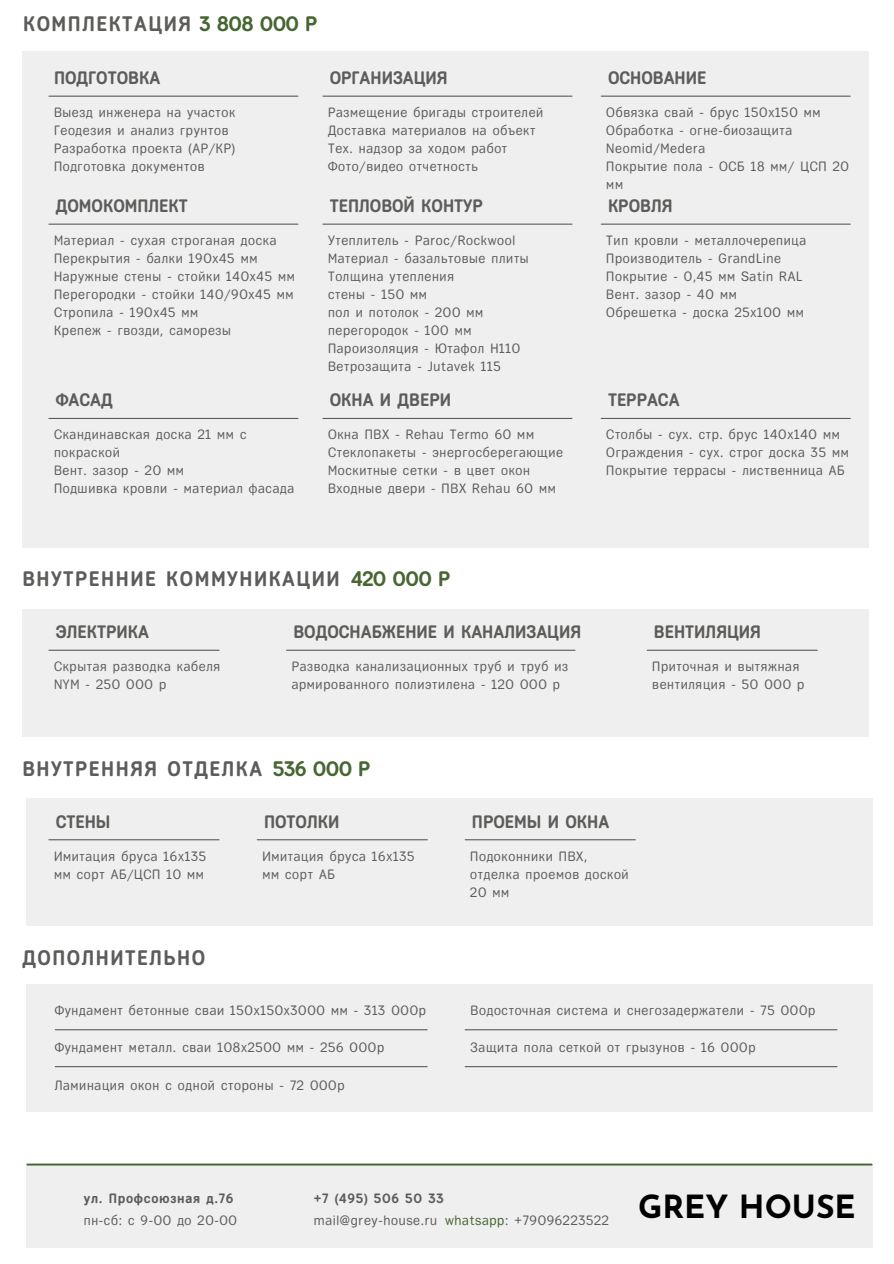
<style>
.page{position:relative;width:894px;height:1264px;background:#fff}
.page>*{position:absolute;margin:0;border:0;box-sizing:border-box;transform-origin:0 0}
.t1{font:700 31.8px "Josefin Sans";color:#000}
.t2{font:700 21px "Fregat";letter-spacing:.07em;color:#5d5c5a}
.t3{font:700 21px "Fregat";letter-spacing:-.03em;color:#466632}
.t4{font:700 18px "Fregat";color:#5d5c5a}
.t5{font:13.5px/18px "Fregat";letter-spacing:.05em;color:#5d5c5a}
.t6{font:700 13.5px "Fregat";letter-spacing:.05em;color:#5d5c5a}
.s1{color:#466632}
</style>
<div class="page">
<div style="left:22px;top:51px;width:846px;height:497px;background:#efefef"></div>
<hr style="left:49px;top:96px;width:249px;height:1px;background:#5d5c5a">
<hr style="left:323px;top:96px;width:249px;height:1px;background:#5d5c5a">
<hr style="left:601px;top:96px;width:249px;height:1px;background:#5d5c5a">
<hr style="left:49px;top:223px;width:249px;height:2px;background:#5d5c5a">
<hr style="left:323px;top:223px;width:249px;height:2px;background:#5d5c5a">
<hr style="left:601px;top:223px;width:249px;height:2px;background:#5d5c5a">
<hr style="left:49px;top:418px;width:249px;height:1px;background:#5d5c5a">
<hr style="left:323px;top:418px;width:249px;height:1px;background:#5d5c5a">
<hr style="left:601px;top:418px;width:249px;height:1px;background:#5d5c5a">
<div style="left:22px;top:609px;width:846px;height:127px;background:#efefef"></div>
<hr style="left:49px;top:649px;width:170px;height:2px;background:#5d5c5a">
<hr style="left:286px;top:649px;width:289px;height:2px;background:#5d5c5a">
<hr style="left:647px;top:649px;width:170px;height:2px;background:#5d5c5a">
<div style="left:26px;top:798px;width:846px;height:128px;background:#efefef"></div>
<hr style="left:49px;top:839px;width:170px;height:1px;background:#5d5c5a">
<hr style="left:257px;top:839px;width:170px;height:1px;background:#5d5c5a">
<hr style="left:465px;top:839px;width:170px;height:1px;background:#5d5c5a">
<div style="left:26px;top:984px;width:846px;height:127px;background:#efefef"></div>
<hr style="left:55px;top:1029px;width:372px;height:1px;background:#5d5c5a">
<hr style="left:55px;top:1066px;width:372px;height:1px;background:#5d5c5a">
<hr style="left:465px;top:1029px;width:371px;height:1px;background:#5d5c5a">
<hr style="left:465px;top:1066px;width:371px;height:1px;background:#5d5c5a">
<hr style="left:27px;top:1163px;width:844px;height:2px;background:#466632">
<div style="left:26px;top:1165px;width:846px;height:82px;background:#efefef"></div>
<p class="t2" style="left:23px;top:12px;width:295px">КОМПЛЕКТАЦИЯ <span class="s1">3 808 000 Р</span></p>
<p class="t4" style="left:54px;top:68px;width:108px">ПОДГОТОВКА</p>
<p class="t5" style="left:54px;top:103px;width:183px">Выезд инженера на участок</p>
<p class="t5" style="left:54px;top:121px;width:176px">Геодезия и анализ грунтов</p>
<p class="t5" style="left:54px;top:139px;width:182px">Разработка проекта (АР/КР)</p>
<p class="t5" style="left:54px;top:157px;width:152px">Подготовка документов</p>
<p class="t4" style="left:56px;top:196px;width:134px">ДОМОКОМПЛЕКТ</p>
<p class="t5" style="left:54px;top:231px;width:224px">Материал - сухая строганая доска</p>
<p class="t5" style="left:54px;top:249px;width:205px">Перекрытия - балки 190х45 мм</p>
<p class="t5" style="left:54px;top:267px;width:242px">Наружные стены - стойки 140х45 мм</p>
<p class="t5" style="left:54px;top:285px;width:241px">Перегородки - стойки 140/90х45 мм</p>
<p class="t5" style="left:54px;top:303px;width:146px">Стропила - 190х45 мм</p>
<p class="t5" style="left:54px;top:321px;width:178px">Крепеж - гвозди, саморезы</p>
<p class="t4" style="left:56px;top:390px;width:59px">ФАСАД</p>
<p class="t5" style="left:54px;top:426px;width:194px">Скандинавская доска 21 мм с покраской</p>
<p class="t5" style="left:54px;top:462px;width:131px">Вент. зазор - 20 мм</p>
<p class="t5" style="left:54px;top:480px;width:241px">Подшивка кровли - материал фасада</p>
<p class="t4" style="left:329px;top:68px;width:119px">ОРГАНИЗАЦИЯ</p>
<p class="t5" style="left:328px;top:103px;width:217px">Размещение бригады строителей</p>
<p class="t5" style="left:328px;top:121px;width:209px">Доставка материалов на объект</p>
<p class="t5" style="left:328px;top:139px;width:181px">Тех. надзор за ходом работ</p>
<p class="t5" style="left:328px;top:157px;width:151px">Фото/видео отчетность</p>
<p class="t4" style="left:329px;top:196px;width:154px">ТЕПЛОВОЙ КОНТУР</p>
<p class="t5" style="left:328px;top:231px;width:189px">Утеплитель - Paroc/Rockwool</p>
<p class="t5" style="left:328px;top:249px;width:202px">Материал - базальтовые плиты</p>
<p class="t5" style="left:328px;top:267px;width:127px">Толщина утепления</p>
<p class="t5" style="left:328px;top:285px;width:100px">стены - 150 мм</p>
<p class="t5" style="left:328px;top:303px;width:157px">пол и потолок - 200 мм</p>
<p class="t5" style="left:328px;top:321px;width:145px">перегородок - 100 мм</p>
<p class="t5" style="left:328px;top:339px;width:194px">Пароизоляция - Ютафол Н110</p>
<p class="t5" style="left:328px;top:357px;width:174px">Ветрозащита - Jutavek 115</p>
<p class="t4" style="left:329px;top:390px;width:123px">ОКНА И ДВЕРИ</p>
<p class="t5" style="left:328px;top:426px;width:207px">Окна ПВХ - Rehau Termo 60 мм</p>
<p class="t5" style="left:328px;top:444px;width:236px">Стеклопакеты - энергосберегающие</p>
<p class="t5" style="left:328px;top:462px;width:203px">Москитные сетки - в цвет окон</p>
<p class="t5" style="left:328px;top:480px;width:229px">Входные двери - ПВХ Rehau 60 мм</p>
<p class="t4" style="left:608px;top:68px;width:100px">ОСНОВАНИЕ</p>
<p class="t5" style="left:606px;top:103px;width:216px">Обвязка свай - брус 150х150 мм</p>
<p class="t5" style="left:606px;top:121px;width:187px">Обработка - огне-биозащита<br>Neomid/Medera</p>
<p class="t5" style="left:606px;top:157px;width:244px">Покрытие пола - ОСБ 18 мм/ ЦСП 20 мм</p>
<p class="t4" style="left:608px;top:196px;width:66px">КРОВЛЯ</p>
<p class="t5" style="left:606px;top:231px;width:201px">Тип кровли - металлочерепица</p>
<p class="t5" style="left:606px;top:249px;width:176px">Производитель - GrandLine</p>
<p class="t5" style="left:606px;top:267px;width:197px">Покрытие - 0,45 мм Satin RAL</p>
<p class="t5" style="left:606px;top:285px;width:132px">Вент. зазор - 40 мм</p>
<p class="t5" style="left:606px;top:303px;width:199px">Обрешетка - доска 25х100 мм</p>
<p class="t4" style="left:608px;top:390px;width:73px">ТЕРРАСА</p>
<p class="t5" style="left:606px;top:426px;width:235px">Столбы - сух. стр. брус 140х140 мм</p>
<p class="t5" style="left:606px;top:444px;width:244px">Ограждения - сух. строг доска 35 мм</p>
<p class="t5" style="left:606px;top:462px;width:240px">Покрытие террасы - лиственница АБ</p>
<p class="t2" style="left:22px;top:567px;width:319px">ВНУТРЕННИЕ КОММУНИКАЦИИ</p>
<p class="t3" style="left:351px;top:567px;width:100px">420 000 Р</p>
<p class="t4" style="left:56px;top:622px;width:95px">ЭЛЕКТРИКА</p>
<p class="t5" style="left:54px;top:657px;width:168px">Скрытая разводка кабеля<br>NYM - 250 000 р</p>
<p class="t4" style="left:293px;top:622px;width:289px">ВОДОСНАБЖЕНИЕ И КАНАЛИЗАЦИЯ</p>
<p class="t5" style="left:291px;top:657px;width:278px">Разводка канализационных труб и труб из армированного полиэтилена - 120 000 р</p>
<p class="t4" style="left:653px;top:622px;width:109px">ВЕНТИЛЯЦИЯ</p>
<p class="t5" style="left:652px;top:657px;width:153px">Приточная и вытяжная вентиляция - 50 000 р</p>
<p class="t2" style="left:22px;top:757px;width:241px">ВНУТРЕННЯЯ ОТДЕЛКА</p>
<p class="t3" style="left:273px;top:757px;width:99px">536 000 Р</p>
<p class="t4" style="left:56px;top:811px;width:56px">СТЕНЫ</p>
<p class="t5" style="left:54px;top:847px;width:153px">Имитация бруса 16х135 мм сорт АБ/ЦСП 10 мм</p>
<p class="t4" style="left:264px;top:811px;width:77px">ПОТОЛКИ</p>
<p class="t5" style="left:262px;top:847px;width:153px">Имитация бруса 16х135 мм сорт АБ</p>
<p class="t2" style="left:22px;top:946px;width:184px">ДОПОЛНИТЕЛЬНО</p>
<p class="t5" style="left:55px;top:1001px;width:372px">Фундамент бетонные сваи 150х150х3000 мм - 313 000р</p>
<p class="t5" style="left:55px;top:1038px;width:331px">Фундамент металл. сваи 108х2500 мм - 256 000р</p>
<p class="t5" style="left:55px;top:1076px;width:291px">Ламинация окон с одной стороны - 72 000р</p>
<p class="t4" style="left:472px;top:811px;width:139px">ПРОЕМЫ И ОКНА</p>
<p class="t5" style="left:470px;top:847px;width:160px">Подоконники ПВХ, отделка проемов доской<br>20 мм</p>
<p class="t5" style="left:470px;top:1001px;width:346px">Водосточная система и снегозадержатели - 75 000р</p>
<p class="t5" style="left:470px;top:1038px;width:286px">Защита пола сеткой от грызунов - 16 000р</p>
<p class="t6" style="left:84px;top:1191px;width:151px">ул. Профсоюзная д.76</p>
<p class="t6" style="left:314px;top:1191px;width:131px">+7 (495) 506 50 33</p>
<p class="t5" style="left:84px;top:1211px;width:155px">пн-сб: с 9-00 до 20-00</p>
<p class="t5" style="left:314px;top:1211px;width:125px">mail@grey-house.ru</p>
<p class="t5" style="left:445px;top:1211px;width:165px"><span class="s1">whatsapp</span>: +79096223522</p>
<p class="t1" style="left:638px;top:1193px;width:219px">GREY HOUSE</p>
</div>
